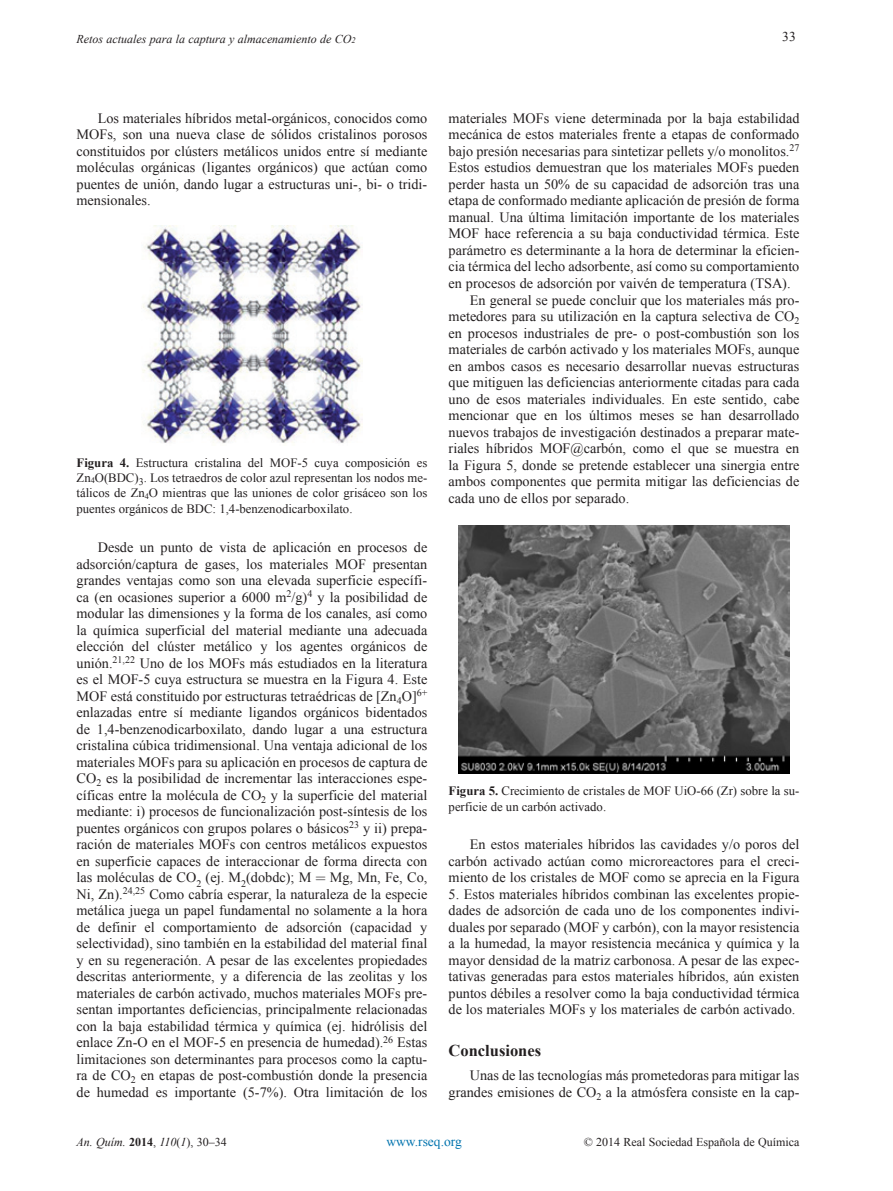
<style>
.page{position:relative;width:893px;height:1191px;background:#fff}
.page>*{position:absolute;margin:0;border:0;box-sizing:border-box;transform-origin:0 0}
.t1{font:700 16.5px "Times New Roman";color:#231f20}
.t2{font:14.25px/16.5px "Times New Roman";color:#231f20;text-align:justify}
.www_RSEQ{font:13.5px "Times New Roman";color:#0073ae}
.t3{font:13.5px "Times New Roman";color:#231f20}
.Figura_caption{font:12.75px/15.3px "Times New Roman";color:#231f20;text-align:justify}
.Titulo_Maestra{font:italic 12px "Times New Roman";color:#231f20}
.CopyR_RSEQ_D{font:12px "Times New Roman";color:#231f20}
.Datos_Maestra_D{font:italic 12px "Times New Roman";color:#231f20}
.s1{font-size:8.4px}
.s2{font-weight:700}
.s3{font-family:"CMR10"}
.s4{font-weight:700;font-style:normal}
.s5{font-style:normal}
</style>
<div class="page">
<img style="left:142px;top:226px;width:220px;height:217px">
<img style="left:458px;top:525px;width:332px;height:249px">
<p class="Titulo_Maestra" style="left:77px;top:30px;width:281px">Retos actuales para la captura y almacenamiento de CO<span class="s1">2</span></p>
<p class="t3" style="left:782px;top:27px;width:15px">33</p>
<p class="t2" style="left:77px;top:110px;width:352px;text-indent:21px">Los materiales híbridos metal-orgánicos, conocidos como MOFs, son una nueva clase de sólidos cristalinos porosos constituidos por clústers metálicos unidos entre sí mediante moléculas orgánicas (ligantes orgánicos) que actúan como puentes de unión, dando lugar a estructuras uni-, bi- o tridi&shy;mensionales.</p>
<p class="Figura_caption" style="left:77px;top:454px;width:352px"><span class="s2">Figura 4.</span> Estructura cristalina del MOF-5 cuya composición es Zn<sub>4</sub>O(BDC)<sub>3</sub>. Los tetraedros de color azul representan los nodos me&shy;tálicos de Zn<sub>4</sub>O mientras que las uniones de color grisáceo son los puentes orgánicos de BDC: 1,4-benzenodicarboxilato.</p>
<p class="t2" style="left:77px;top:539px;width:352px;text-indent:21px">Desde un punto de vista de aplicación en procesos de adsorción/captura de gases, los materiales MOF presentan grandes ventajas como son una elevada superficie específi&shy;ca (en ocasiones superior a 6000 m<sup>2</sup>/g)<sup>4</sup> y la posibilidad de modular las dimensiones y la forma de los canales, así como la química superficial del material mediante una adecuada elección del clúster metálico y los agentes orgánicos de unión. <sup>21,22</sup> Uno de los MOFs más estudiados en la literatura es el MOF-5 cuya estructura se muestra en la Figura 4. Este MOF está constituido por estructuras tetraédricas de [Zn<sub>4</sub>O]<sup>6+ </sup>enlazadas entre sí mediante ligandos orgánicos bidentados de 1,4-benzenodicarboxilato, dando lugar a una estructura cristalina cúbica tridimensional. Una ventaja adicional de los materiales MOFs para su aplicación en procesos de captura de CO<sub>2</sub> es la posibilidad de incrementar las interacciones espe&shy;cíficas entre la molécula de CO<sub>2</sub> y la superficie del material mediante: i) procesos de funcionalización post-síntesis de los puentes orgánicos con grupos polares o básicos<sup>23</sup> y ii) prepa&shy;ración de materiales MOFs con centros metálicos expuestos en superficie capaces de interaccionar de forma directa con las moléculas de CO<sub>2</sub> (ej. M<sub>2</sub>(dobdc); M <span class="s3">=</span> Mg, Mn, Fe, Co, Ni, Zn). <sup>24,25</sup> Como cabría esperar, la naturaleza de la especie metálica juega un papel fundamental no solamente a la hora de definir el comportamiento de adsorción (capacidad y selectividad), sino también en la estabilidad del material final y en su regeneración. A pesar de las excelentes propiedades descritas anteriormente, y a diferencia de las zeolitas y los materiales de carbón activado, muchos materiales MOFs pre&shy;sentan importantes deficiencias, principalmente relacionadas con la baja estabilidad térmica y química (ej. hidrólisis del enlace Zn-O en el MOF-5 en presencia de humedad). <sup>26</sup> Estas limitaciones son determinantes para procesos como la captu&shy;ra de CO<sub>2</sub> en etapas de post-combustión donde la presencia de humedad es importante (5-7%). Otra limitación de los</p>
<p class="t2" style="left:449px;top:110px;width:352px">materiales MOFs viene determinada por la baja estabilidad mecánica de estos materiales frente a etapas de conformado bajo presión necesarias para sintetizar pellets y/o monolitos. <sup>27<br></sup>Estos estudios demuestran que los materiales MOFs pueden perder hasta un 50% de su capacidad de adsorción tras una etapa de conformado mediante aplicación de presión de forma manual. Una última limitación importante de los materiales MOF hace referencia a su baja conductividad térmica. Este parámetro es determinante a la hora de determinar la eficien&shy;cia térmica del lecho adsorbente, así como su comportamiento en procesos de adsorción por vaivén de temperatura (TSA).</p>
<p class="t2" style="left:449px;top:291px;width:352px;text-indent:21px">En general se puede concluir que los materiales más pro&shy;metedores para su utilización en la captura selectiva de CO<sub>2 </sub>en procesos industriales de pre- o post-combustión son los materiales de carbón activado y los materiales MOFs, aunque en ambos casos es necesario desarrollar nuevas estructuras que mitiguen las deficiencias anteriormente citadas para cada uno de esos materiales individuales. En este sentido, cabe mencionar que en los últimos meses se han desarrollado nuevos trabajos de investigación destinados a preparar mate&shy;riales híbridos MOF@carbón, como el que se muestra en la Figura 5, donde se pretende establecer una sinergia entre ambos componentes que permita mitigar las deficiencias de cada uno de ellos por separado.</p>
<p class="Figura_caption" style="left:449px;top:783px;width:352px"><span class="s2">Figura 5.</span> Crecimiento de cristales de MOF UiO-66 (Zr) sobre la su&shy;perficie de un carbón activado.</p>
<p class="t2" style="left:449px;top:836px;width:352px;text-indent:21px">En estos materiales híbridos las cavidades y/o poros del carbón activado actúan como microreactores para el creci&shy;miento de los cristales de MOF como se aprecia en la Figura</p>
<p class="t2" style="left:449px;top:885px;width:352px">5. Estos materiales híbridos combinan las excelentes propie&shy;dades de adsorción de cada uno de los componentes indivi&shy;duales por separado (MOF y carbón), con la mayor resistencia a la humedad, la mayor resistencia mecánica y química y la mayor densidad de la matriz carbonosa. A pesar de las expec&shy;tativas generadas para estos materiales híbridos, aún existen puntos débiles a resolver como la baja conductividad térmica de los materiales MOFs y los materiales de carbón activado.</p>
<h1 class="t1" style="left:449px;top:1039px;width:94px">Conclusiones</h1>
<p class="t2" style="left:449px;top:1067px;width:352px;text-align:right">Unas de las tecnologías más prometedoras para mitigar las grandes emisiones de CO<sub>2</sub> a la atmósfera consiste en la cap-</p>
<p class="Datos_Maestra_D" style="left:77px;top:1134px;width:152px">An. Quím. <span class="s4">2014</span><span class="s5">,</span> 110<span class="s5">(</span>1<span class="s5">), 30–34</span></p>
<p class="www_RSEQ" style="left:386px;top:1132px;width:77px">www.rseq.org</p>
<p class="CopyR_RSEQ_D" style="left:584px;top:1134px;width:217px">© 2014 Real Sociedad Española de Química</p>
</div>
